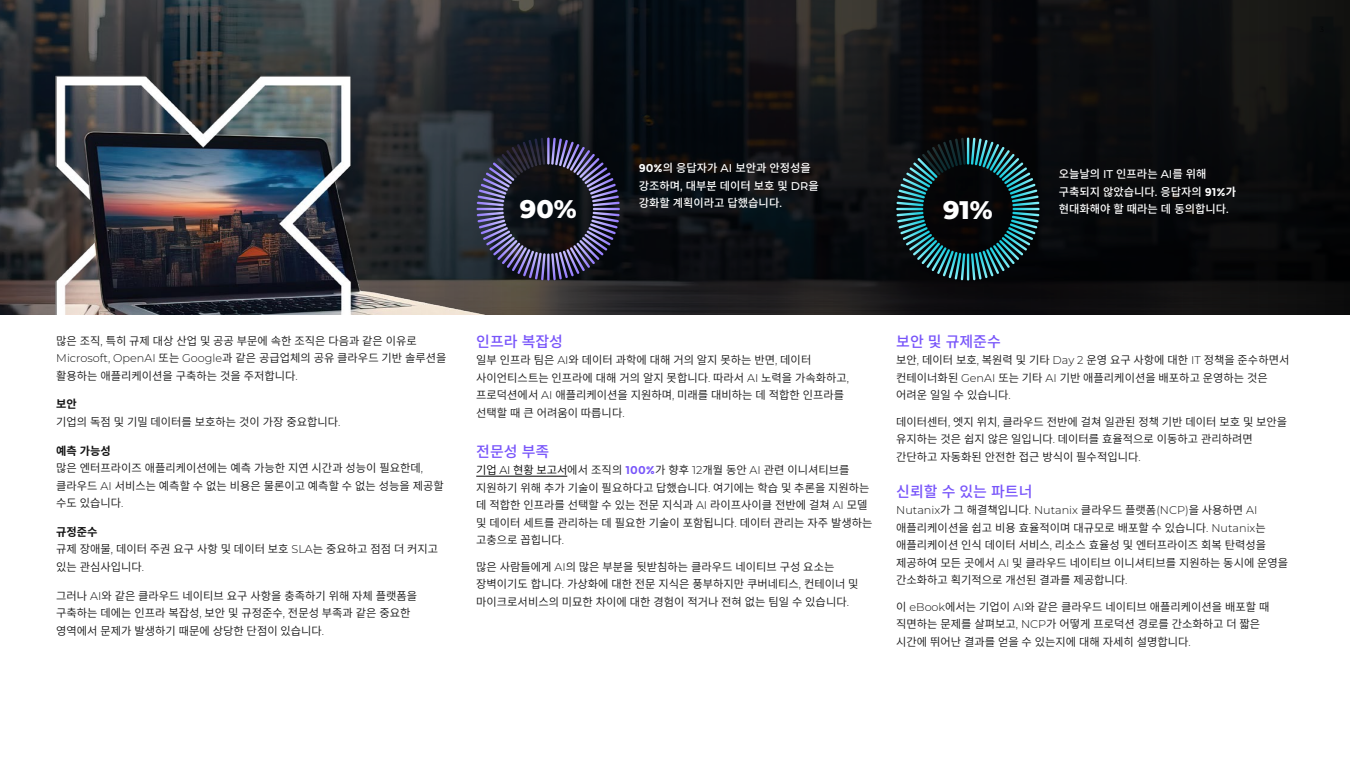
<style>
.page{position:relative;width:1350px;height:765px;background:#fff}
.page>*{position:absolute;margin:0;border:0;box-sizing:border-box;transform-origin:0 0}
.H1_Headline{font:800 25.5px "Montserrat";color:#fff}
.H2_Headline{font:500 15px "Noto Sans CJ Kkr";color:#7855fa}
.Body_Text{font:600 11.25px/17.5px "Noto Sans CJ Kkr";color:#131313}
.Introduction_Text{font:600 11.25px/17.5px "Noto Sans CJ Kkr";color:#131313}
.Body_Text-2{font:500 11.25px/17.5px "Noto Sans CJ Kkr";color:#fff}
.s1{font-family:"Montserrat";font-weight:700}
.s2{font-family:"Montserrat"}
.s3{font-weight:700}
.s4{font-family:"Montserrat";font-weight:300}
.s5{color:#000}
.s6{font-family:"Montserrat";font-weight:300;color:#000}
.s7{font-family:"Montserrat";font-weight:700;color:#7855fa}
</style>
<div class="page">
<hr style="left:476px;top:476px;width:91px;height:1px;background:#000">
<svg style="left:645px;top:0;width:705px;height:315px;background:#0d0e10"></svg>
<img style="left:0;top:0;width:645px;height:315px">
<svg style="left:547px;top:138px;width:3px;height:27px"></svg>
<svg style="left:551px;top:138px;width:69px;height:68px;background:#2f2e46"></svg>
<svg style="left:593px;top:208px;width:27px;height:2px"></svg>
<svg style="left:477px;top:208px;width:27px;height:2px"></svg>
<svg style="left:477px;top:212px;width:143px;height:68px;background:#34334b"></svg>
<svg style="left:477px;top:138px;width:68px;height:68px;background:#2b2d3e"></svg>
<svg style="left:1013px;top:208px;width:27px;height:2px"></svg>
<svg style="left:896px;top:208px;width:27px;height:2px"></svg>
<svg style="left:971px;top:212px;width:68px;height:68px;background:#14363b"></svg>
<svg style="left:967px;top:254px;width:2px;height:27px"></svg>
<svg style="left:896px;top:212px;width:69px;height:68px;background:#17373b"></svg>
<svg style="left:896px;top:138px;width:143px;height:68px;background:#142e32"></svg>
<p class="H1_Headline" style="left:520px;top:192px;width:58px">90%</p>
<p class="Body_Text-2" style="left:639px;top:160px;width:182px"><span class="s1">90%</span>의 응답자가 <span class="s2">AI</span> 보안과 안정성을 강조하며<span class="s2">,</span> 대부분 데이터 보호 및 <span class="s2">DR</span>을 강화할 계획이라고 답했습니다<span class="s2">.</span></p>
<p class="Body_Text-2" style="left:1059px;top:165px;width:179px">오늘날의 <span class="s2">IT</span> 인프라는 <span class="s2">AI</span>를 위해 구축되지 않았습니다<span class="s2">.</span> 응답자의 <span class="s1">91%</span><span class="s3">가</span></p>
<p class="H1_Headline" style="left:943px;top:193px;width:51px">91%</p>
<p class="Body_Text-2" style="left:1059px;top:200px;width:171px">현대화해야 할 때라는 데 동의합니다<span class="s2">.</span></p>
<p class="Introduction_Text" style="left:56px;top:332px;width:392px">많은 조직<span class="s4">,</span> 특히 규제 대상 산업 및 공공 부문에 속한 조직은 다음과 같은 이유로<br><span class="s4">Microsoft, OpenAI</span> 또는 <span class="s4">Google</span>과 같은 공급업체의 공유 클라우드 기반 솔루션을 활용하는 애플리케이션을 구축하는 것을 주저합니다<span class="s4">.</span></p>
<p class="Introduction_Text" style="left:56px;top:396px;width:286px"><span class="s3">보안<br></span>기업의 독점 및 기밀 데이터를 보호하는 것이 가장 중요합니다<span class="s4">.</span></p>
<p class="Introduction_Text" style="left:56px;top:442px;width:389px"><span class="s3">예측 가능성<br></span>많은 엔터프라이즈 애플리케이션에는 예측 가능한 지연 시간과 성능이 필요한데<span class="s4">, </span>클라우드 <span class="s4">AI</span> 서비스는 예측할 수 없는 비용은 물론이고 예측할 수 없는 성능을 제공할 수도 있습니다<span class="s4">.</span></p>
<p class="Introduction_Text" style="left:56px;top:523px;width:384px"><span class="s3">규정준수<br></span>규제 장애물<span class="s4">,</span> 데이터 주권 요구 사항 및 데이터 보호 <span class="s4">SLA</span>는 중요하고 점점 더 커지고 있는 관심사입니다<span class="s4">.</span></p>
<p class="Introduction_Text" style="left:56px;top:587px;width:363px">그러나 <span class="s4">AI</span>와 같은 클라우드 네이티브 요구 사항을 충족하기 위해 자체 플랫폼을 구축하는 데에는 인프라 복잡성<span class="s4">,</span> 보안 및 규정준수<span class="s4">,</span> 전문성 부족과 같은 중요한 영역에서 문제가 발생하기 때문에 상당한 단점이 있습니다<span class="s4">.</span></p>
<p class="H2_Headline" style="left:476px;top:333px;width:88px">인프라 복잡성</p>
<p class="Body_Text" style="left:476px;top:352px;width:374px">일부 인프라 팀은 <span class="s4">AI</span>와 데이터 과학에 대해 거의 알지 못하는 반면<span class="s4">,</span> 데이터 사이언티스트는 인프라에 대해 거의 알지 못합니다<span class="s4">.</span> 따라서 <span class="s4">AI</span> 노력을 가속화하고<span class="s4">, </span>프로덕션에서 <span class="s4">AI</span> 애플리케이션을 지원하며<span class="s4">,</span> 미래를 대비하는 데 적합한 인프라를 선택할 때 큰 어려움이 따릅니다<span class="s4">.</span></p>
<p class="H2_Headline" style="left:476px;top:443px;width:75px">전문성 부족</p>
<p class="Body_Text" style="left:476px;top:462px;width:398px"><span class="s5">기업</span> <span class="s6">AI</span> <span class="s5">현황 보고서</span>에서 조직의 <span class="s7">100%</span>가 향후 <span class="s4">12</span>개월 동안 <span class="s4">AI</span> 관련 이니셔티브를 지원하기 위해 추가 기술이 필요하다고 답했습니다<span class="s4">.</span> 여기에는 학습 및 추론을 지원하는 데 적합한 인프라를 선택할 수 있는 전문 지식과 <span class="s4">AI</span> 라이프사이클 전반에 걸쳐 <span class="s4">AI</span> 모델 및 데이터 세트를 관리하는 데 필요한 기술이 포함됩니다<span class="s4">.</span> 데이터 관리는 자주 발생하는 고충으로 꼽힙니다<span class="s4">.</span></p>
<p class="Body_Text" style="left:476px;top:558px;width:384px">많은 사람들에게 <span class="s4">AI</span>의 많은 부분을 뒷받침하는 클라우드 네이티브 구성 요소는 장벽이기도 합니다<span class="s4">.</span> 가상화에 대한 전문 지식은 풍부하지만 쿠버네티스<span class="s4">,</span> 컨테이너 및 마이크로서비스의 미묘한 차이에 대한 경험이 적거나 전혀 없는 팀일 수 있습니다<span class="s4">.</span></p>
<p class="H2_Headline" style="left:896px;top:333px;width:106px">보안 및 규제준수</p>
<p class="Body_Text" style="left:896px;top:352px;width:395px">보안<span class="s4">,</span> 데이터 보호<span class="s4">,</span> 복원력 및 기타 <span class="s4">Day 2</span> 운영 요구 사항에 대한 <span class="s4">IT</span> 정책을 준수하면서 컨테이너화된 <span class="s4">GenAI</span> 또는 기타 <span class="s4">AI</span> 기반 애플리케이션을 배포하고 운영하는 것은 어려운 일일 수 있습니다<span class="s4">.</span></p>
<p class="Body_Text" style="left:896px;top:413px;width:393px">데이터센터<span class="s4">,</span> 엣지 위치<span class="s4">,</span> 클라우드 전반에 걸쳐 일관된 정책 기반 데이터 보호 및 보안을 유지하는 것은 쉽지 않은 일입니다<span class="s4">.</span> 데이터를 효율적으로 이동하고 관리하려면 간단하고 자동화된 안전한 접근 방식이 필수적입니다<span class="s4">.</span></p>
<p class="H2_Headline" style="left:896px;top:483px;width:138px">신뢰할 수 있는 파트너</p>
<p class="Body_Text" style="left:896px;top:502px;width:394px"><span class="s4">Nutanix</span>가 그 해결책입니다<span class="s4">. Nutanix</span> 클라우드 플랫폼<span class="s4">(NCP)</span>을 사용하면 <span class="s4">AI </span>애플리케이션을 쉽고 비용 효율적이며 대규모로 배포할 수 있습니다<span class="s4">. Nutanix</span>는 애플리케이션 인식 데이터 서비스<span class="s4">,</span> 리소스 효율성 및 엔터프라이즈 회복 탄력성을 제공하여 모든 곳에서 <span class="s4">AI</span> 및 클라우드 네이티브 이니셔티브를 지원하는 동시에 운영을 간소화하고 획기적으로 개선된 결과를 제공합니다<span class="s4">.</span></p>
<p class="Body_Text" style="left:896px;top:598px;width:375px">이 <span class="s4">eBook</span>에서는 기업이 <span class="s4">AI</span>와 같은 클라우드 네이티브 애플리케이션을 배포할 때 직면하는 문제를 살펴보고<span class="s4">, NCP</span>가 어떻게 프로덕션 경로를 간소화하고 더 짧은 시간에 뛰어난 결과를 얻을 수 있는지에 대해 자세히 설명합니다<span class="s4">.</span></p>
</div>
